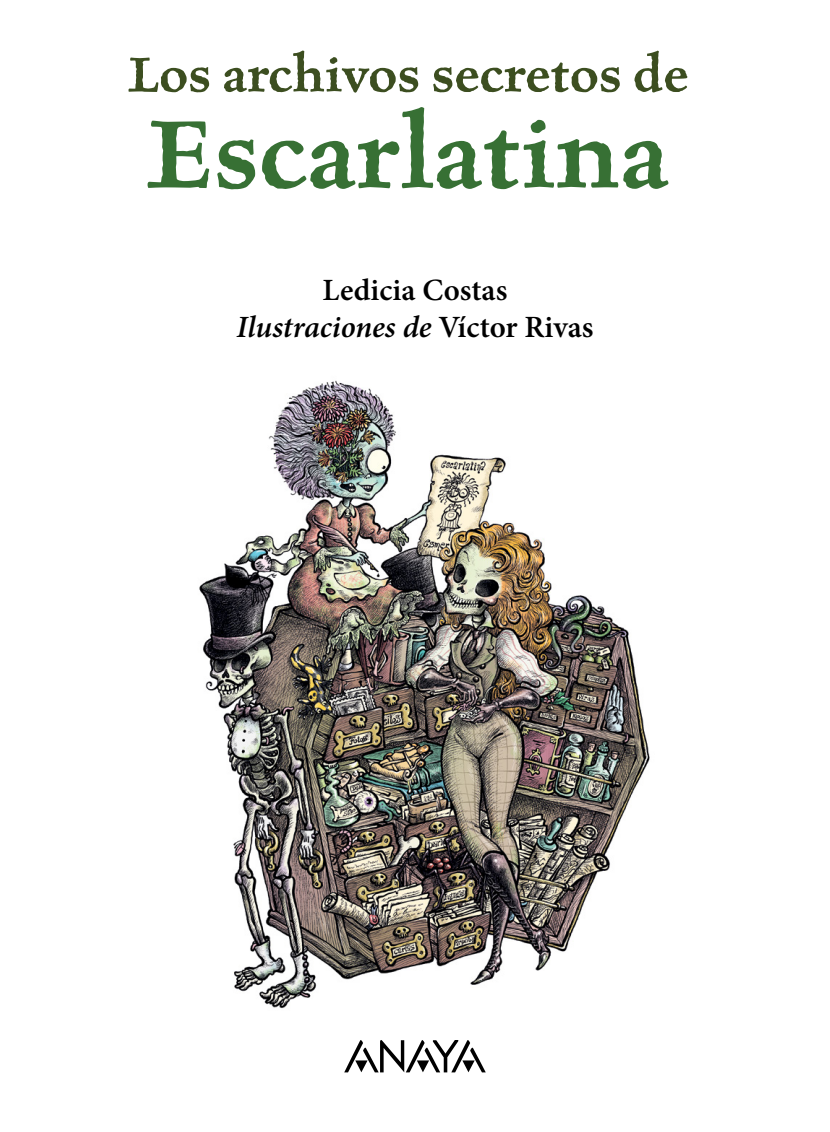
<style>
.page{position:relative;width:830px;height:1132px;background:#fff}
.page>*{position:absolute;margin:0;border:0;box-sizing:border-box;transform-origin:0 0}
.t1{font:600 108.3px "Celestia Antiqua Std";color:#377034}
.t2{font:600 54.9px "Celestia Antiqua Std";color:#3c4e20}
.t3{font:italic 600 30.9px "Minion Pro";color:#000}
.t4{font:600 30.9px "Minion Pro";color:#000}
.s1{font-style:normal}
</style>
<div class="page">
<img style="left:199px;top:380px;width:451px;height:629px">
<svg style="left:345px;top:1040px;width:140px;height:31px"></svg>
<p class="t2" style="left:128px;top:46px;width:561px">Los archivos secretos de</p>
<p class="t1" style="left:147px;top:97px;width:522px">Escarlatina</p>
<p class="t4" style="left:322px;top:269px;width:186px">Ledicia Costas</p>
<p class="t3" style="left:236px;top:305px;width:358px">Ilustraciones de <span class="s1">Víctor Rivas</span></p>
</div>
